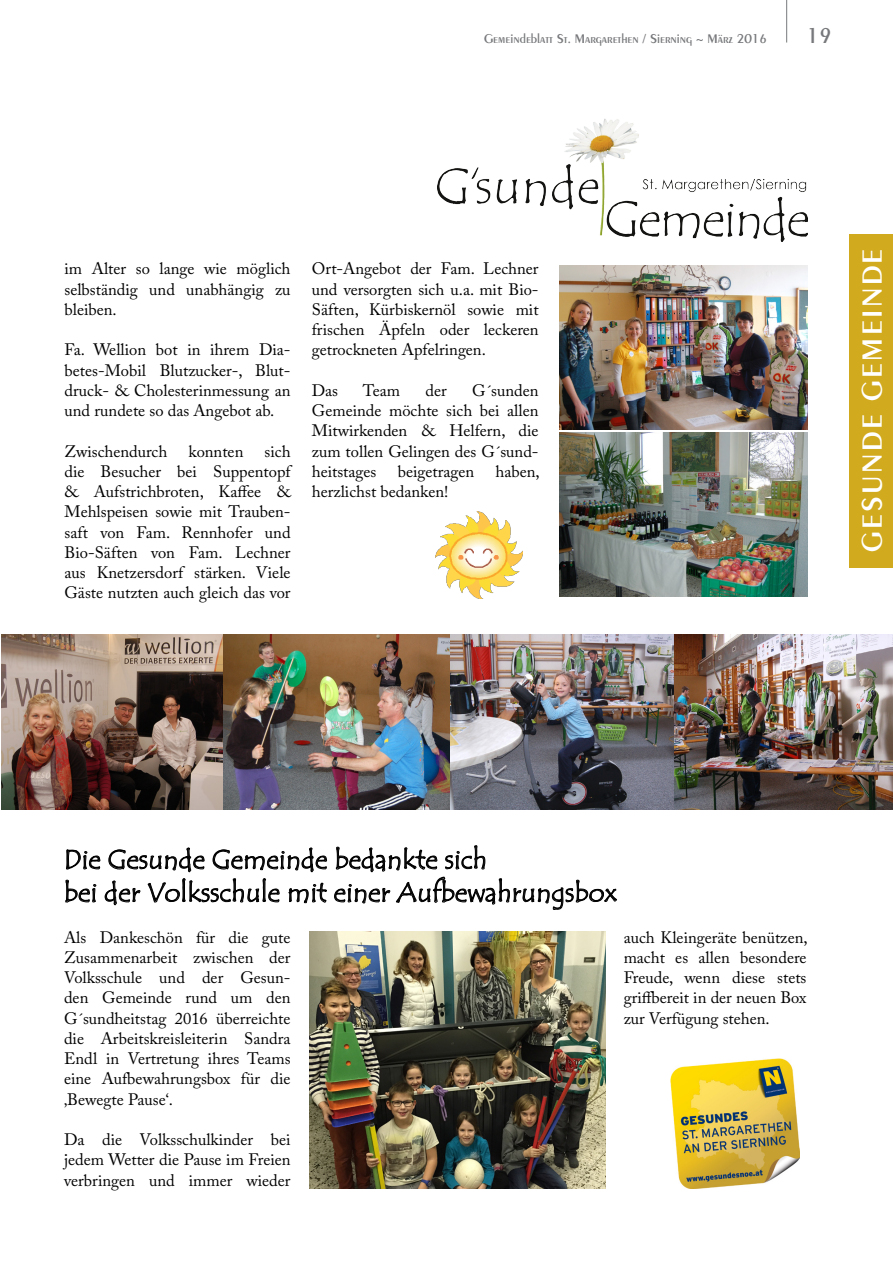
<style>
.page{position:relative;width:893px;height:1263px;background:#fff}
.page>*{position:absolute;margin:0;border:0;box-sizing:border-box;transform-origin:0 0}
.t1{font:30px "Penguin Plain";letter-spacing:.08em;color:#fff}
.t2{font:27px/33px "Tempus Sans ITC";color:#000}
.t3{font:22.5px "Penguin Plain";color:#77787b}
.t4{font:16.5px/20.2px "Adobe Caslon Pro";color:#000;text-align:justify}
.t5{font:13.5px "Penguin Plain";color:#77787b}
</style>
<div class="page">
<hr style="left:786px;top:0;width:1px;height:43px;background:#77787b">
<div style="left:849px;top:234px;width:44px;height:334px;background:#d2aa1d"></div>
<img style="left:671px;top:1059px;width:129px;height:129px">
<img style="left:436px;top:512px;width:86px;height:87px">
<img style="left:1px;top:635px;width:892px;height:175px">
<img style="left:560px;top:266px;width:248px;height:163px">
<img style="left:560px;top:433px;width:248px;height:163px">
<svg style="left:65px;top:847px;width:262px;height:59px"></svg>
<svg style="left:334px;top:845px;width:283px;height:65px"></svg>
<img style="left:309px;top:931px;width:296px;height:257px">
<img style="left:438px;top:119px;width:370px;height:123px">
<p class="t5" style="left:484px;top:31px;width:284px">Gemeindeblatt St. Margarethen / Sierning ~ März 2016</p>
<h3 class="t3" style="left:806px;top:22px;width:27px">19</h3>
<p class="t4" style="left:64px;top:259px;width:228px">im Alter so lange wie möglich selbständig und unabhängig zu bleiben.</p>
<p class="t4" style="left:64px;top:340px;width:228px">Fa. Wellion bot in ihrem Dia&shy;betes-Mobil Blutzucker-, Blut&shy;druck- &amp; Cholesterinmessung an und rundete so das Angebot ab.</p>
<p class="t4" style="left:64px;top:441px;width:104px">Zwischendurch</p>
<p class="t4" style="left:188px;top:441px;width:56px">konnten</p>
<p class="t4" style="left:64px;top:441px;width:228px;text-indent:200px">sich die Besucher bei Suppentopf &amp; Aufstrichbroten, Kaffee &amp; Mehlspeisen sowie mit Trauben&shy;saft von Fam. Rennhofer und Bio-Säften von Fam. Lechner aus Knetzersdorf stärken. Viele Gäste nutzten auch gleich das vor</p>
<p class="t4" style="left:312px;top:259px;width:228px">Ort-Angebot der Fam. Lechner und versorgten sich u.a. mit Bio-Säften, Kürbiskernöl sowie mit frischen Äpfeln oder leckeren getrockneten Apfelringen.</p>
<p class="t4" style="left:312px;top:380px;width:28px">Das</p>
<p class="t4" style="left:363px;top:380px;width:39px">Team</p>
<p class="t4" style="left:426px;top:380px;width:23px">der</p>
<p class="t4" style="left:312px;top:380px;width:228px;text-indent:160px">G´sunden Gemeinde möchte sich bei allen Mitwirkenden &amp; Helfern, die zum tollen Gelingen des G´sund&shy;heitstages</p>
<p class="t4" style="left:398px;top:461px;width:78px">beigetragen</p>
<p class="t4" style="left:495px;top:461px;width:46px">haben,</p>
<p class="t4" style="left:312px;top:481px;width:138px">herzlichst bedanken!</p>
<h1 class="t1" style="left:854px;top:552px;width:305px;rotate:-90deg">GESUNDE GEMEINDE</h1>
<h2 class="t2" style="left:64px;top:843px;width:554px">Die Gesunde Gemeinde bedankte sich<br>bei der Volksschule mit einer Aufbewahrungsbox</h2>
<p class="t4" style="left:64px;top:927px;width:228px">Als Dankeschön für die gute Zusammenarbeit zwischen der Volksschule und der Gesun&shy;den Gemeinde rund um den G´sundheitstag 2016 überreichte die Arbeitskreisleiterin Sandra Endl in Vertretung ihres Teams eine Aufbewahrungsbox für die ‚Bewegte Pause‘.</p>
<p class="t4" style="left:64px;top:1129px;width:228px">Da die Volksschulkinder bei jedem Wetter die Pause im Freien verbringen und immer wieder</p>
<p class="t4" style="left:624px;top:927px;width:185px">auch Kleingeräte benützen, macht es allen besondere Freude, wenn diese stets griffbereit in der neuen Box zur Verfügung stehen.</p>
</div>
